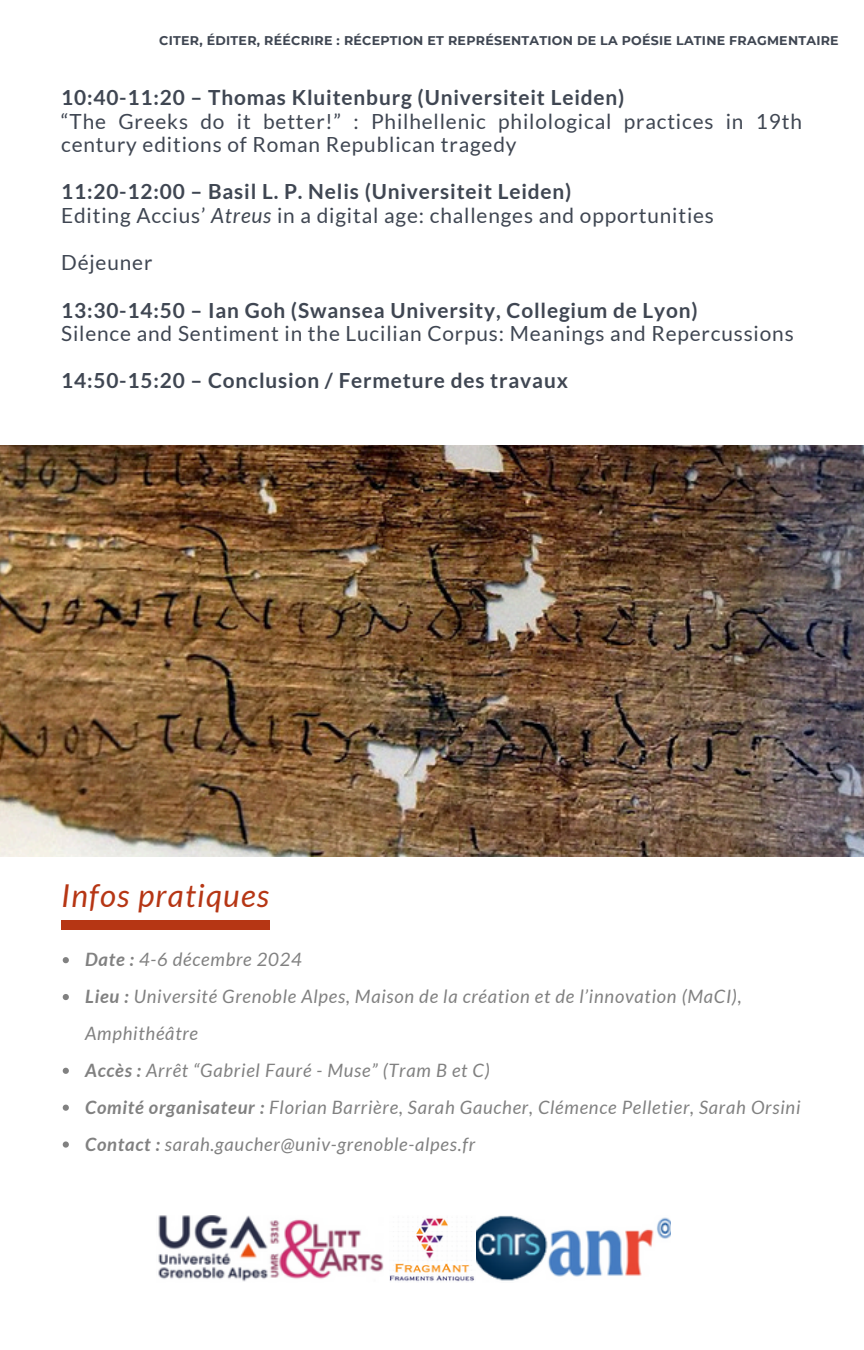
<style>
.page{position:relative;width:864px;height:1350px;background:#fff}
.page>*{position:absolute;margin:0;border:0;box-sizing:border-box;transform-origin:0 0}
.t1{font:italic 31.5px "Lato";letter-spacing:.04em;color:#b63614}
.t2{font:20.93px/23.6px "Lato";letter-spacing:.04em;color:#3f4652}
.t3{font:700 20.93px "Lato";letter-spacing:.04em;color:#3f4652}
.t4{font:italic 18.45px/36.9px "Lato";letter-spacing:.04em;color:#818181}
.t5{font:700 12.6px "Montserrat";letter-spacing:.02em;color:#3f4652}
.s1{font-weight:700}
.s2{font-style:italic}
</style>
<div class="page">
<div style="left:61px;top:921px;width:209px;height:8px;background:#b63614"></div>
<img style="left:158px;top:1215px;width:226px;height:67px">
<img style="left:389px;top:1215px;width:282px;height:67px">
<svg style="left:63px;top:957px;width:6px;height:6px"></svg>
<svg style="left:63px;top:994px;width:6px;height:6px"></svg>
<svg style="left:63px;top:1068px;width:6px;height:6px"></svg>
<svg style="left:63px;top:1105px;width:6px;height:6px"></svg>
<svg style="left:63px;top:1141px;width:6px;height:7px"></svg>
<img style="left:0;top:445px;width:864px;height:412px">
<p class="t5" style="left:159px;top:33px;width:681px">CITER, ÉDITER, RÉÉCRIRE : RÉCEPTION ET REPRÉSENTATION DE LA POÉSIE LATINE FRAGMENTAIRE</p>
<p class="t2" style="left:61px;top:85px;width:742px"><span class="s1">10:40-11:20 – Thomas Kluitenburg (Universiteit Leiden)<br></span>“The Greeks do it better!” : Philhellenic philological practices in 19th century editions of Roman Republican tragedy</p>
<p class="t2" style="left:61px;top:180px;width:654px"><span class="s1">11:20-12:00 – Basil L. P. Nelis (Universiteit Leiden)<br></span>Editing Accius’ <span class="s2">Atreus</span> in a digital age: challenges and opportunities</p>
<p class="t2" style="left:61px;top:250px;width:93px">Déjeuner</p>
<p class="t2" style="left:61px;top:298px;width:734px"><span class="s1">13:30-14:50 – Ian Goh (Swansea University, Collegium de Lyon)<br></span>Silence and Sentiment in the Lucilian Corpus: Meanings and Repercussions</p>
<p class="t3" style="left:61px;top:368px;width:508px">14:50-15:20 – Conclusion / Fermeture des travaux</p>
<p class="t1" style="left:61px;top:876px;width:210px">Infos pratiques</p>
<h3 class="t4" style="left:85px;top:941px;width:218px"><span class="s1">Date :</span> 4-6 décembre 2024</h3>
<h3 class="t4" style="left:85px;top:978px;width:658px"><span class="s1">Lieu :</span> Université Grenoble Alpes, Maison de la création et de l’innovation (MaCI),<br>Amphithéâtre</h3>
<h2 class="t4" style="left:85px;top:1051px;width:406px"><span class="s1">Accès :</span> Arrêt “Gabriel Fauré - Muse” (Tram B et C)</h2>
<p class="t4" style="left:85px;top:1088px;width:717px"><span class="s1">Comité organisateur :</span> Florian Barrière, Sarah Gaucher, Clémence Pelletier, Sarah Orsini</p>
<h1 class="t4" style="left:85px;top:1125px;width:392px"><span class="s1">Contact :</span> sarah.gaucher@univ-grenoble-alpes.fr</h1>
</div>
